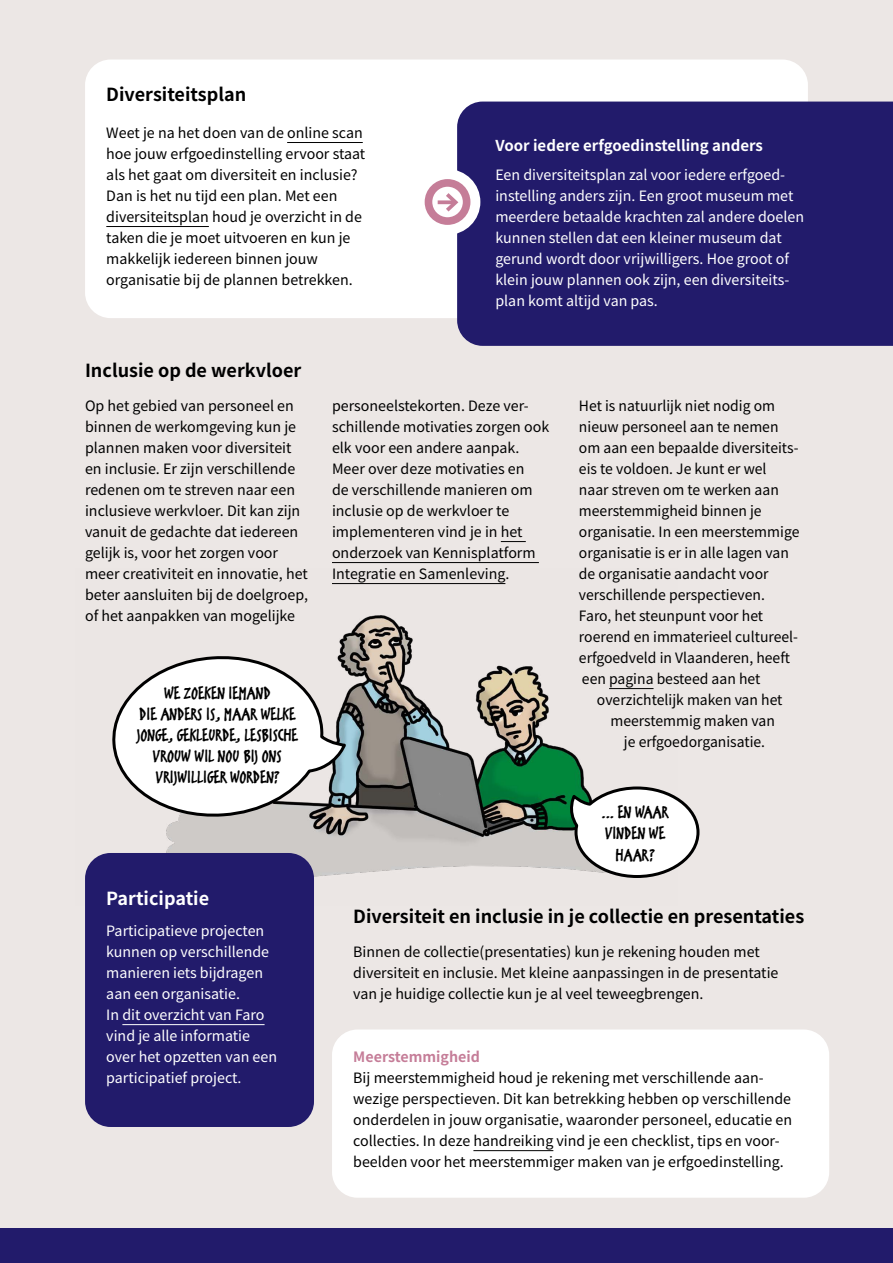
<style>
.page{position:relative;width:893px;height:1263px;background:#ece7e5}
.page>*{position:absolute;margin:0;border:0;box-sizing:border-box;transform-origin:0 0}
.t1{font:19.5px/21px "Erikrighthand Sc Offc Pro";color:#000;text-align:center}
.t2{font:700 18px "Noto Sans JP";color:#000}
.t3{font:700 18px "Noto Sans JP";color:#fff}
.t4{font:700 15px "Noto Sans JP";color:#fff}
.t5{font:14.25px/21px "Noto Sans JP";color:#000}
.t6{font:14.25px/21px "Noto Sans JP";color:#fff}
.t7{font:700 14.25px "Noto Sans JP";color:#c57d98}
</style>
<div class="page">
<img style="left:85px;top:583px;width:569px;height:294px">
<div style="left:332px;top:1029px;width:497px;height:169px;background:#fff;border-radius:26px"></div>
<div style="left:85px;top:60px;width:723px;height:258px;background:#fff;border-radius:26px"></div>
<div style="left:457px;top:102px;width:436px;height:244px;background:#221b6b"></div>
<div style="left:85px;top:853px;width:229px;height:274px;background:#221b6b;border-radius:26px"></div>
<hr style="left:473px;top:1150px;width:80px;height:1px;background:#000">
<div style="left:0;top:1229px;width:893px;height:34px;background:#221b6b"></div>
<svg style="left:567px;top:785px;width:133px;height:93px"></svg>
<hr style="left:287px;top:142px;width:76px;height:1px;background:#000">
<hr style="left:106px;top:226px;width:103px;height:1px;background:#000">
<hr style="left:122px;top:1024px;width:143px;height:1px;background:#fff">
<svg style="left:501px;top:541px;width:25px;height:1px"></svg>
<hr style="left:332px;top:562px;width:207px;height:1px;background:#000">
<hr style="left:332px;top:583px;width:173px;height:1px;background:#000">
<svg style="left:111px;top:651px;width:236px;height:171px"></svg>
<hr style="left:609px;top:688px;width:44px;height:1px;background:#000">
<div style="left:415px;top:169px;width:65px;height:66px;background:#fff;border-radius:50%"></div>
<svg style="left:428px;top:183px;width:39px;height:38px"></svg>
<div style="left:425px;top:179px;width:45px;height:46px;border:8px solid #c57d98;border-radius:50%"></div>
<svg style="left:438px;top:200px;width:4px;height:4px"></svg>
<svg style="left:442px;top:189px;width:19px;height:26px"></svg>
<p class="t2" style="left:106px;top:85px;width:141px">Diversiteitsplan</p>
<p class="t5" style="left:106px;top:123px;width:261px">Weet je na het doen van de online scan hoe jouw erfgoedinstelling ervoor staat als het gaat om diversiteit en inclusie?<br>Dan is het nu tijd een plan. Met een diversiteitsplan houd je overzicht in de taken die je moet uitvoeren en kun je makkelijk iedereen binnen jouw organisatie bij de plannen betrekken.</p>
<p class="t4" style="left:495px;top:137px;width:269px">Voor iedere erfgoedinstelling anders</p>
<p class="t6" style="left:495px;top:165px;width:310px">Een diversiteitsplan zal voor iedere erfgoed&shy;instelling anders zijn. Een groot museum met meerdere betaalde krachten zal andere doelen kunnen stellen dat een kleiner museum dat gerund wordt door vrijwilligers. Hoe groot of klein jouw plannen ook zijn, een diversiteits&shy;plan komt altijd van pas.</p>
<p class="t2" style="left:85px;top:360px;width:218px">Inclusie op de werkvloer</p>
<p class="t5" style="left:85px;top:396px;width:225px">Op het gebied van personeel en binnen de werkomgeving kun je plannen maken voor diversiteit en inclusie. Er zijn verschillende redenen om te streven naar een inclusieve werkvloer. Dit kan zijn vanuit de gedachte dat iedereen gelijk is, voor het zorgen voor meer creativiteit en innovatie, het beter aansluiten bij de doelgroep, of het aanpakken van mogelijke</p>
<h1 class="t1" style="left:137px;top:683px;width:163px">WE ZOEKEN IEMAND<br>DIE ANDERS IS, MAAR WELKE<br>JONGE, GEKLEURDE, LESBISCHE<br>VROUW WIL NOU BIJ ONS<br>VRIJWILLIGER WORDEN?</h1>
<p class="t3" style="left:106px;top:888px;width:104px">Participatie</p>
<p class="t6" style="left:106px;top:921px;width:172px">Participatieve projecten kunnen op verschillende manieren iets bijdragen aan een organisatie.<br>In dit overzicht van Faro vind je alle informatie over het opzetten van een participatief project.</p>
<p class="t5" style="left:332px;top:396px;width:219px">personeelstekorten. Deze ver&shy;schillende motivaties zorgen ook elk voor een andere aanpak.<br>Meer over deze motivaties en<br>de verschillende manieren om inclusie op de werkvloer te implementeren vind je in het onderzoek van Kennisplatform<br>Integratie en Samenleving.</p>
<p class="t5" style="left:579px;top:396px;width:222px">Het is natuurlijk niet nodig om nieuw personeel aan te nemen om aan een bepaalde diversiteits&shy;eis te voldoen. Je kunt er wel naar streven om te werken aan meerstemmigheid binnen je organisatie. In een meerstemmige organisatie is er in alle lagen van de organisatie aandacht voor verschillende perspectieven.<br>Faro, het steunpunt voor het roerend en immaterieel cultureel&shy;erfgoedveld in Vlaanderen, heeft een pagina besteed aan het</p>
<p class="t5" style="left:597px;top:690px;width:187px">overzichtelijk maken van het</p>
<p class="t5" style="left:610px;top:711px;width:166px">meerstemmig maken van</p>
<p class="t5" style="left:624px;top:732px;width:143px">je erfgoedorganisatie.</p>
<h1 class="t1" style="left:602px;top:803px;width:68px">... EN WAAR<br>VINDEN WE<br>HAAR?</h1>
<p class="t2" style="left:353px;top:906px;width:453px">Diversiteit en inclusie in je collectie en presentaties</p>
<p class="t5" style="left:353px;top:942px;width:427px">Binnen de collectie(presentaties) kun je rekening houden met diversiteit en inclusie. Met kleine aanpassingen in de presentatie van je huidige collectie kun je al veel teweegbrengen.</p>
<p class="t7" style="left:353px;top:1049px;width:128px">Meerstemmigheid</p>
<p class="t5" style="left:353px;top:1068px;width:440px">Bij meerstemmigheid houd je rekening met verschillende aan&shy;wezige perspectieven. Dit kan betrekking hebben op verschillende onderdelen in jouw organisatie, waaronder personeel, educatie en collecties. In deze handreiking vind je een checklist, tips en voor&shy;beelden voor het meerstemmiger maken van je erfgoedinstelling.</p>
</div>
